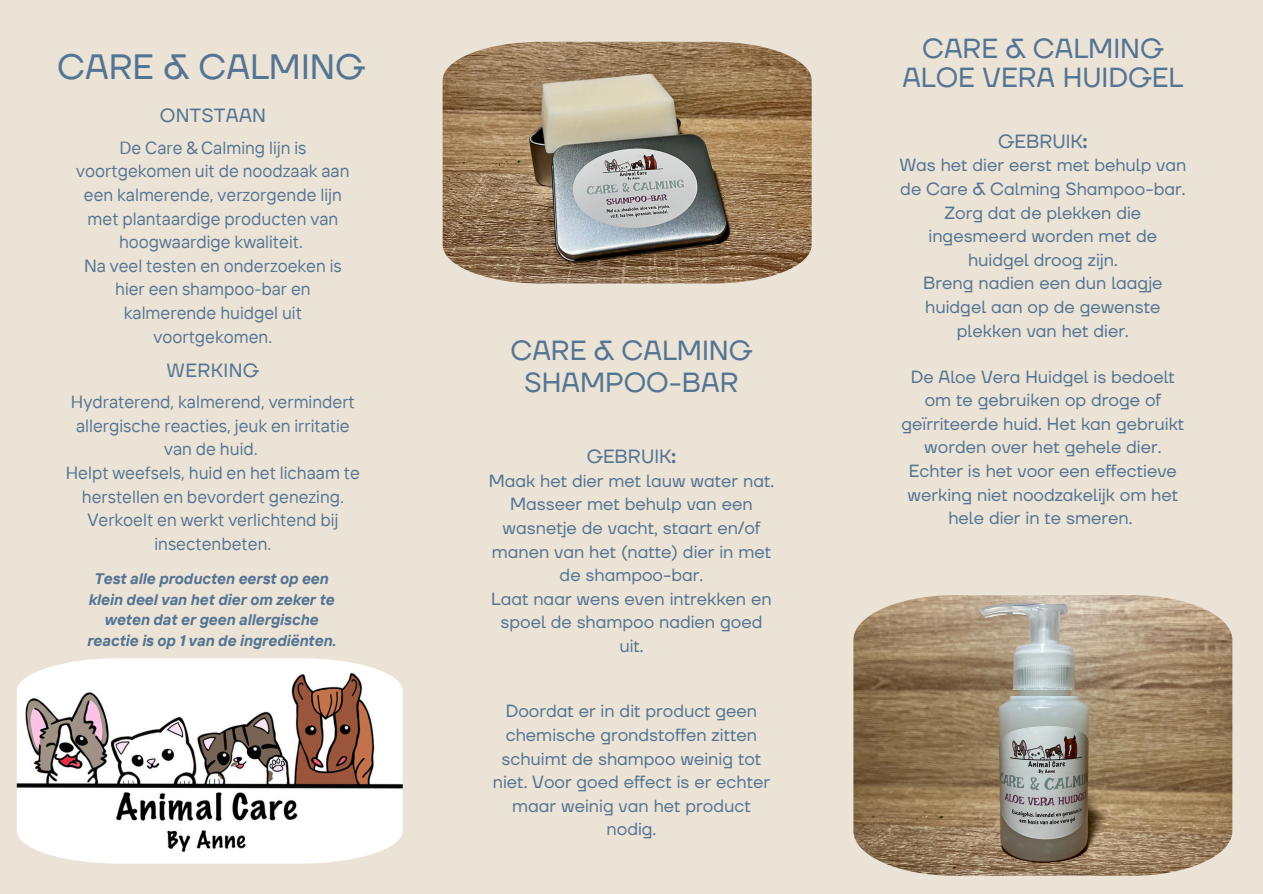
<style>
.page{position:relative;width:1263px;height:894px;background:#fff}
.page>*{position:absolute;margin:0;border:0;box-sizing:border-box;transform-origin:0 0}
.t1{font:34.95px "TT Firs Neue";color:#547494}
.t2{font:27.45px/29.2px "TT Firs Neue";color:#547494;text-align:center}
.t3{font:19.05px "TT Firs Neue";color:#547494}
.t4{font:19.05px "TT Firs Neue";letter-spacing:.02em;color:#547494}
.t5{font:17.55px/23.7px "TT Firs Neue";color:#547494;text-align:center}
.t6{font:17.55px/23.7px "TT Interphases";color:#547494;text-align:center}
.t7{font:italic 700 15.15px/20.4px "TT Interphases";color:#547494;text-align:center}
.s1{font-weight:700}
</style>
<div class="page">
<div style="left:0;top:0;width:1263px;height:893px;background:#ebe3d5"></div>
<img style="left:443px;top:42px;width:368px;height:241px">
<img style="left:17px;top:658px;width:385px;height:205px">
<img style="left:853px;top:595px;width:379px;height:280px">
<h4 class="t1" style="left:57px;top:45px;width:310px">CARE &amp; CALMING</h4>
<p class="t4" style="left:160px;top:104px;width:108px">ONTSTAAN</p>
<p class="t6" style="left:76px;top:135px;width:275px">De Care &amp; Calming lijn is voortgekomen uit de noodzaak aan een kalmerende, verzorgende lijn met plantaardige producten van hoogwaardige kwaliteit.<br>Na veel testen en onderzoeken is hier een shampoo-bar en kalmerende huidgel uit voortgekomen.</p>
<p class="t4" style="left:167px;top:359px;width:94px">WERKING</p>
<h4 class="t6" style="left:66px;top:389px;width:296px">Hydraterend, kalmerend, vermindert allergische reacties, jeuk en irritatie van de huid.<br>Helpt weefsels, huid en het lichaam te herstellen en bevordert genezing.<br>Verkoelt en werkt verlichtend bij insectenbeten.</h4>
<p class="t7" style="left:87px;top:568px;width:250px">Test alle producten eerst op een klein deel van het dier om zeker te weten dat er geen allergische reactie is op 1 van de ingrediënten.</p>
<h2 class="t2" style="left:510px;top:335px;width:244px;line-height:32.7px">CARE &amp; CALMING<br>SHAMPOO-BAR</h2>
<h4 class="t3" style="left:587px;top:444px;width:91px">GEBRUIK<span class="s1">:</span></h4>
<h4 class="t5" style="left:489px;top:469px;width:287px">Maak het dier met lauw water nat.<br>Masseer met behulp van een wasnetje de vacht, staart en/of manen van het (natte) dier in met de shampoo-bar.<br>Laat naar wens even intrekken en spoel de shampoo nadien goed uit.</h4>
<h2 class="t5" style="left:493px;top:699px;width:279px">Doordat er in dit product geen chemische grondstoffen zitten schuimt de shampoo weinig tot niet. Voor goed effect is er echter maar weinig van het product nodig.</h2>
<h3 class="t2" style="left:902px;top:35px;width:282px">CARE &amp; CALMING<br>ALOE VERA HUIDGEL</h3>
<h4 class="t3" style="left:998px;top:129px;width:91px">GEBRUIK<span class="s1">:</span></h4>
<h4 class="t5" style="left:899px;top:154px;width:289px">Was het dier eerst met behulp van de Care &amp; Calming Shampoo-bar.<br>Zorg dat de plekken die ingesmeerd worden met de huidgel droog zijn.<br>Breng nadien een dun laagje huidgel aan op de gewenste plekken van het dier.</h4>
<h4 class="t5" style="left:901px;top:365px;width:284px">De Aloe Vera Huidgel is bedoelt om te gebruiken op droge of geïrriteerde huid. Het kan gebruikt worden over het gehele dier.<br>Echter is het voor een effectieve werking niet noodzakelijk om het hele dier in te smeren.</h4>
</div>
